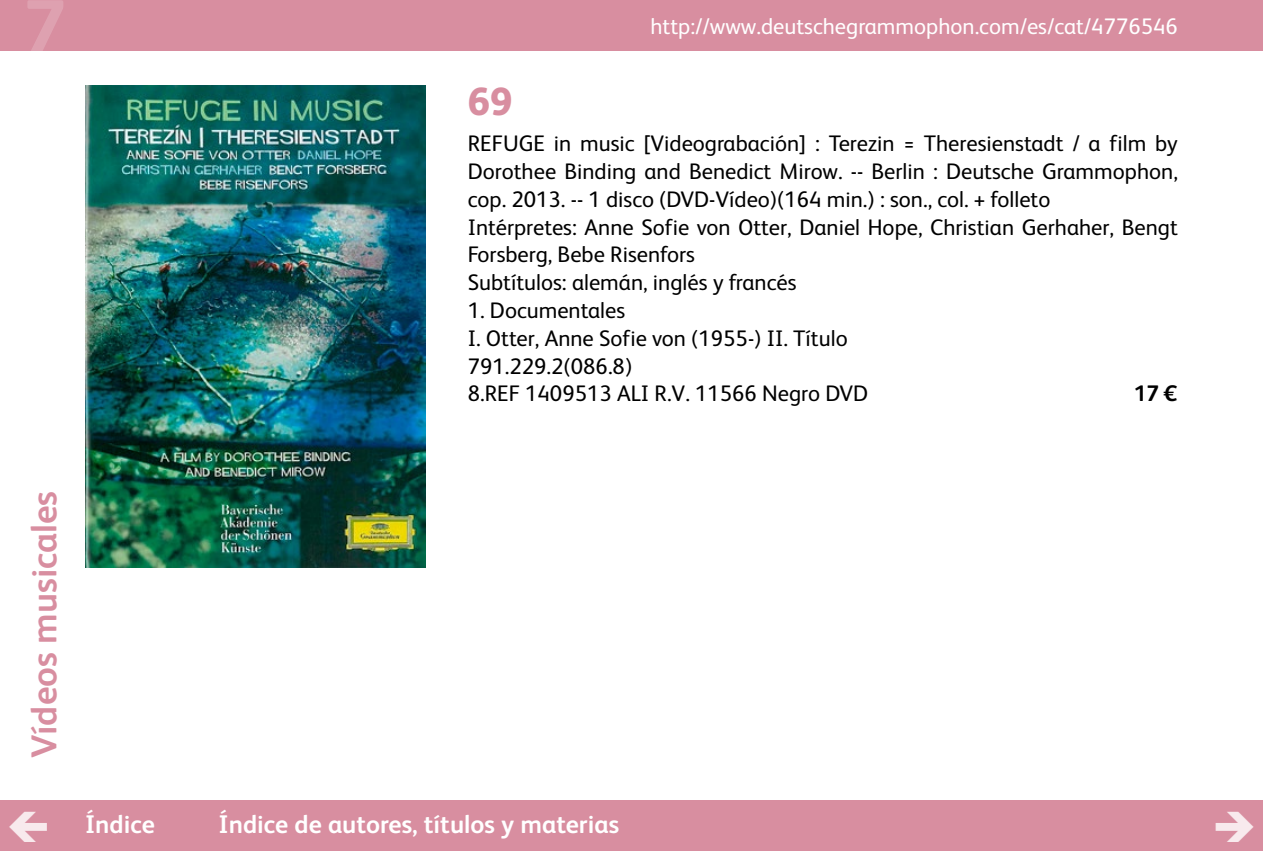
<style>
.page{position:relative;width:1263px;height:851px;background:#fff}
.page>*{position:absolute;margin:0;border:0;box-sizing:border-box;transform-origin:0 0}
.t1{font:800 39px "FS Albert";color:#d88ea0}
.t2{font:700 36px "FS Albert";color:#d88ea0}
.t3{font:700 25.5px "FS Albert";color:#fff}
.t4{font:22.5px/27.8px "FS Albert";color:#000}
.t5{font:22.5px "FS Albert";color:#fff}
.t6{font:700 22.5px "FS Albert";color:#000}
</style>
<div class="page">
<div style="left:0;top:800px;width:1263px;height:50px;background:#d88ea0"></div>
<div style="left:0;top:0;width:1263px;height:51px;background:#d88ea0"></div>
<img style="left:85px;top:85px;width:340px;height:482px">
<p class="t5" style="left:650px;top:13px;width:529px">http://www.deutschegrammophon.com/es/cat/4776546</p>
<h1 class="t1" style="left:468px;top:79px;width:46px">69</h1>
<p class="t4" style="left:468px;top:130px;width:712px">REFUGE in music [Videograbación] : Terezin = Theresienstadt / a film by Dorothee Binding and Benedict Mirow. -- Berlin : Deutsche Grammophon, cop. 2013. -- 1 disco (DVD-Vídeo)(164 min.) : son., col. + folleto<br>Intérpretes: Anne Sofie von Otter, Daniel Hope, Christian Gerhaher, Bengt Forsberg, Bebe Risenfors<br>Subtítulos: alemán, inglés y francés</p>
<p class="t4" style="left:468px;top:296px;width:402px">1. Documentales<br>I. Otter, Anne Sofie von (1955-) II. Título<br>791.229.2(086.8)<br>8.REF 1409513 ALI R.V. 11566 Negro DVD</p>
<p class="t6" style="left:1134px;top:380px;width:46px">17 €</p>
<h2 class="t2" style="left:23px;top:758px;width:269px;rotate:-90deg">Vídeos musicales</h2>
<p class="t3" style="left:85px;top:808px;width:71px">Índice</p>
<p class="t3" style="left:218px;top:808px;width:402px">Índice de autores, títulos y materias</p>
</div>
